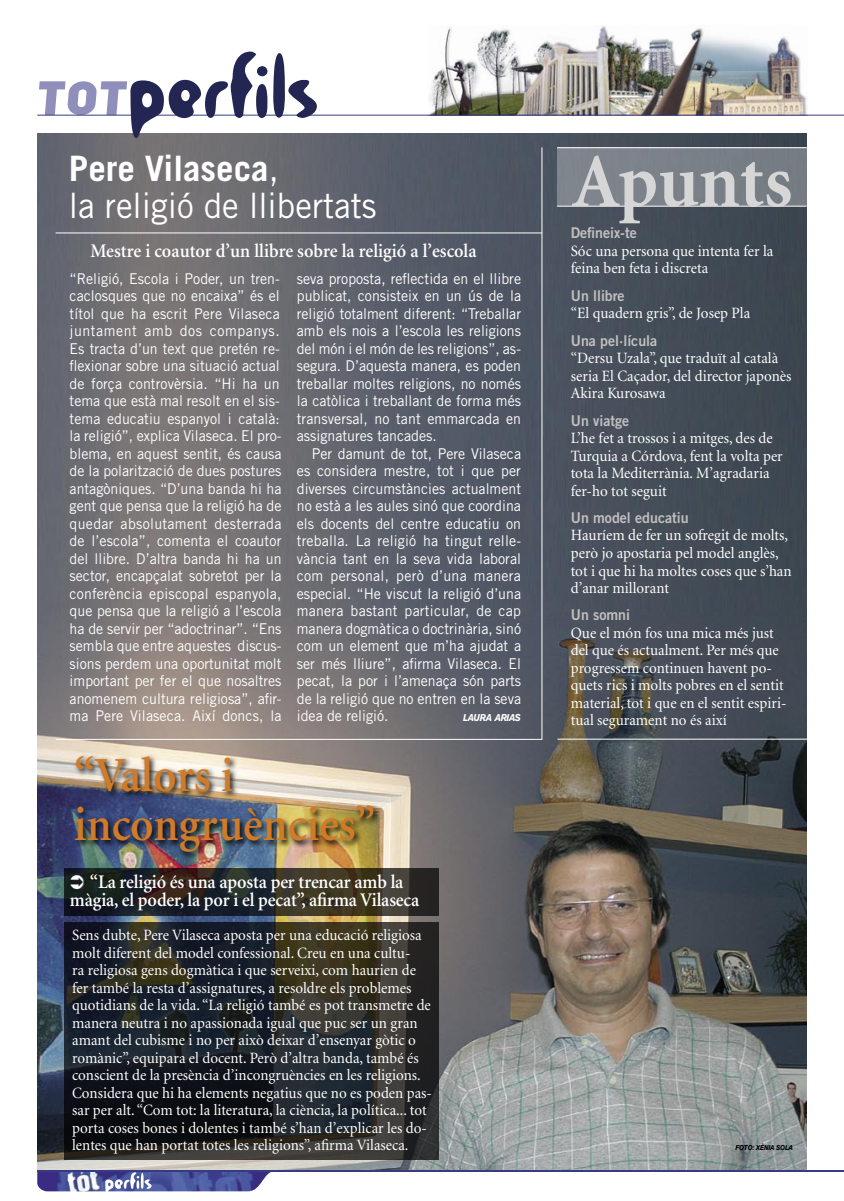
<style>
.page{position:relative;width:844px;height:1201px;background:#fff}
.page>*{position:absolute;margin:0;border:0;box-sizing:border-box;transform-origin:0 0}
.t1{font:700 76.65px "Minion";color:#d6d6d6;scale:.95 1}
.perfils_decla{font:600 49px/49px "Minion";color:#d17a27;scale:.93 1}
.Perfils_TITULAR{font:35px/36.8px "Trade Gothic";color:#fff;scale:.95 1}
.Perfils_SUBTITOL{font:600 19.25px/18.4px "Minion";letter-spacing:-.01em;color:#fff;text-align:center;scale:.95 1}
.Perfils_Apunts{font:15.75px/17.5px "Minion";color:#fff;scale:.95 1}
.perfils_text_1er{font:14.88px/17.5px "Trade Gothic";color:#fff;scale:.95 1}
.perfils_text{font:14.88px/17.5px "Trade Gothic";color:#fff;text-align:justify;scale:.95 1}
.perfils_apunts_paraula{font:14.88px "Trade Gothic Bold Two";color:#c0c0c0;scale:.95 1}
.FIRMA_NOTÍCIA{font:italic 700 9.8px "Akzidenz Grotesk BE";letter-spacing:-.035em;color:#fff;scale:.9 1}
.FIRMA_FOTO{font:italic 700 7px "Akzidenz Grotesk BE";letter-spacing:-.025em;color:#000;scale:.9 1}
.s1{font-weight:700}
</style>
<div class="page">
<img style="left:37px;top:133px;width:769px;height:1037px">
<svg style="left:65px;top:868px;width:374px;height:47px;background:#2b2925"></svg>
<svg style="left:65px;top:922px;width:373px;height:237px;background:#222426"></svg>
<img style="left:37px;top:1171px;width:237px;height:20px">
<img style="left:428px;top:26px;width:379px;height:89px">
<hr style="left:37px;top:115px;width:806px;height:1px;background:#383b82">
<hr style="left:37px;top:1170px;width:806px;height:1px;background:#383b82">
<img style="left:72px;top:753px;width:309px;height:108px">
<div style="left:557px;top:147px;width:249px;height:59px;background:#7a8088"></div>
<hr style="left:557px;top:206px;width:249px;height:1px;background:#fff">
<hr style="left:557px;top:147px;width:249px;height:1px;background:#fff">
<hr style="left:557px;top:739px;width:250px;height:1px;background:#fff">
<hr style="left:541px;top:147px;width:1px;height:592px;background:#fff">
<hr style="left:56px;top:233px;width:486px;height:1px;background:#fff">
<hr style="left:56px;top:739px;width:486px;height:1px;background:#fff">
<svg style="left:39px;top:52px;width:278px;height:86px"></svg>
<svg style="left:105px;top:1172px;width:46px;height:20px"></svg>
<div style="left:71px;top:874px;width:15px;height:17px;background:#383b82;opacity:.6"></div>
<svg style="left:71px;top:874px;width:13px;height:14px"></svg>
<p class="Perfils_TITULAR" style="left:69px;top:150px;width:325px"><span class="s1">Pere Vilaseca</span>,<br>la religió de llibertats</p>
<p class="Perfils_SUBTITOL" style="left:90px;top:242px;width:408px">Mestre i coautor d’un llibre sobre la religió a l’escola</p>
<p class="perfils_text_1er" style="left:70px;top:269px;width:224px">“Religió, Escola i Poder, un tren&shy;caclosques que no encaixa” és el títol que ha escrit Pere Vilaseca juntament amb dos companys.<br>Es tracta d’un text que pretén re&shy;flexionar sobre una situació actual de força controvèrsia. “Hi ha un tema que està mal resolt en el sis&shy;tema educatiu espanyol i català: la religió”, explica Vilaseca. El pro&shy;blema, en aquest sentit, és causa de la polarització de dues postures antagòniques. “D’una banda hi ha gent que pensa que la religió ha de quedar absolutament desterrada de l’escola”, comenta el coautor del llibre. D’altra banda hi ha un sector, encapçalat sobretot per la conferència episcopal espanyola, que pensa que la religió a l’escola ha de servir per “adoctrinar”. “Ens sembla que entre aquestes discus&shy;sions perdem una oportunitat molt important per fer el que nosaltres anomenem cultura religiosa”, afir&shy;ma Pere Vilaseca. Així doncs, la</p>
<p class="perfils_text_1er" style="left:297px;top:269px;width:237px;text-align:justify">seva proposta, reflectida en el llibre publicat, consisteix en un ús de la religió totalment diferent: “Treballar amb els nois a l’escola les religions del món i el món de les religions”, as&shy;segura. D’aquesta manera, es poden treballar moltes religions, no només la catòlica i treballant de forma més transversal, no tant emmarcada en assignatures tancades.</p>
<p class="perfils_text" style="left:297px;top:444px;width:237px;text-indent:15px">Per damunt de tot, Pere Vilaseca es considera mestre, tot i que per diverses circumstàncies actualment no està a les aules sinó que coordina els docents del centre educatiu on treballa. La religió ha tingut relle&shy;vància tant en la seva vida laboral com personal, però d’una manera especial. “He viscut la religió d’una manera bastant particular, de cap manera dogmàtica o doctrinària, sinó com un element que m’ha ajudat a ser més lliure”, afirma Vilaseca. El pecat, la por i l’amenaça són parts de la religió que no entren en la seva idea de religió.</p>
<p class="FIRMA_NOTÍCIA" style="left:463px;top:712px;width:66px">LAURA ARIAS</p>
<p class="perfils_decla" style="left:74px;top:752px;width:325px">“Valors i incongruències”</p>
<p class="Perfils_SUBTITOL" style="left:70px;top:872px;width:369px">“La religió és una aposta per trencar amb la màgia, el poder, la por i el pecat”, afirma Vilaseca</p>
<p class="Perfils_Apunts" style="left:72px;top:927px;width:380px">Sens dubte, Pere Vilaseca aposta per una educació religiosa molt diferent del model confessional. Creu en una cultu-<br>ra religiosa gens dogmàtica i que serveixi, com haurien de fer també la resta d’assignatures, a resoldre els problemes quotidians de la vida. “La religió també es pot transmetre de manera neutra i no apassionada igual que puc ser un gran amant del cubisme i no per això deixar d’ensenyar gòtic o romànic”, equipara el docent. Però d’altra banda, també és conscient de la presència d’incongruències en les religions.<br>Considera que hi ha elements negatius que no es poden pas&shy;sar per alt. “Com tot: la literatura, la ciència, la política... tot porta coses bones i dolentes i també s’han d’explicar les do&shy;lentes que han portat totes les religions”, afirma Vilaseca.</p>
<p class="t1" style="left:571px;top:142px;width:233px">Apunts</p>
<p class="perfils_apunts_paraula" style="left:570px;top:224px;width:71px">Defineix-te</p>
<p class="Perfils_Apunts" style="left:570px;top:242px;width:215px">Sóc una persona que intenta fer la feina ben feta i discreta</p>
<p class="perfils_apunts_paraula" style="left:570px;top:286px;width:58px">Un llibre</p>
<p class="Perfils_Apunts" style="left:570px;top:305px;width:190px">“El quadern gris”, de Josep Pla</p>
<p class="perfils_apunts_paraula" style="left:570px;top:331px;width:92px">Una pel·lícula</p>
<p class="Perfils_Apunts" style="left:570px;top:350px;width:234px">“Dersu Uzala”, que traduït al català seria El Caçador, del director japonès<br>Akira Kurosawa</p>
<p class="perfils_apunts_paraula" style="left:570px;top:411px;width:63px">Un viatge</p>
<p class="Perfils_Apunts" style="left:570px;top:430px;width:224px">L’he fet a trossos i a mitges, des de<br>Turquia a Córdova, fent la volta per tota la Mediterrània. M’agradaria fer-ho tot seguit</p>
<p class="perfils_apunts_paraula" style="left:570px;top:508px;width:125px">Un model educatiu</p>
<p class="Perfils_Apunts" style="left:570px;top:527px;width:234px">Hauríem de fer un sofregit de molts, però jo apostaria pel model anglès, tot i que hi ha moltes coses que s’han d’anar millorant</p>
<p class="perfils_apunts_paraula" style="left:570px;top:606px;width:64px">Un somni</p>
<p class="Perfils_Apunts" style="left:570px;top:624px;width:228px">Que el món fos una mica més just del que és actualment. Per més que progressem continuen havent po&shy;quets rics i molts pobres en el sentit material, tot i que en el sentit espiri&shy;tual segurament no és així</p>
<p class="FIRMA_FOTO" style="left:735px;top:1143px;width:65px">FOTO: XÈNIA SOLA</p>
</div>
